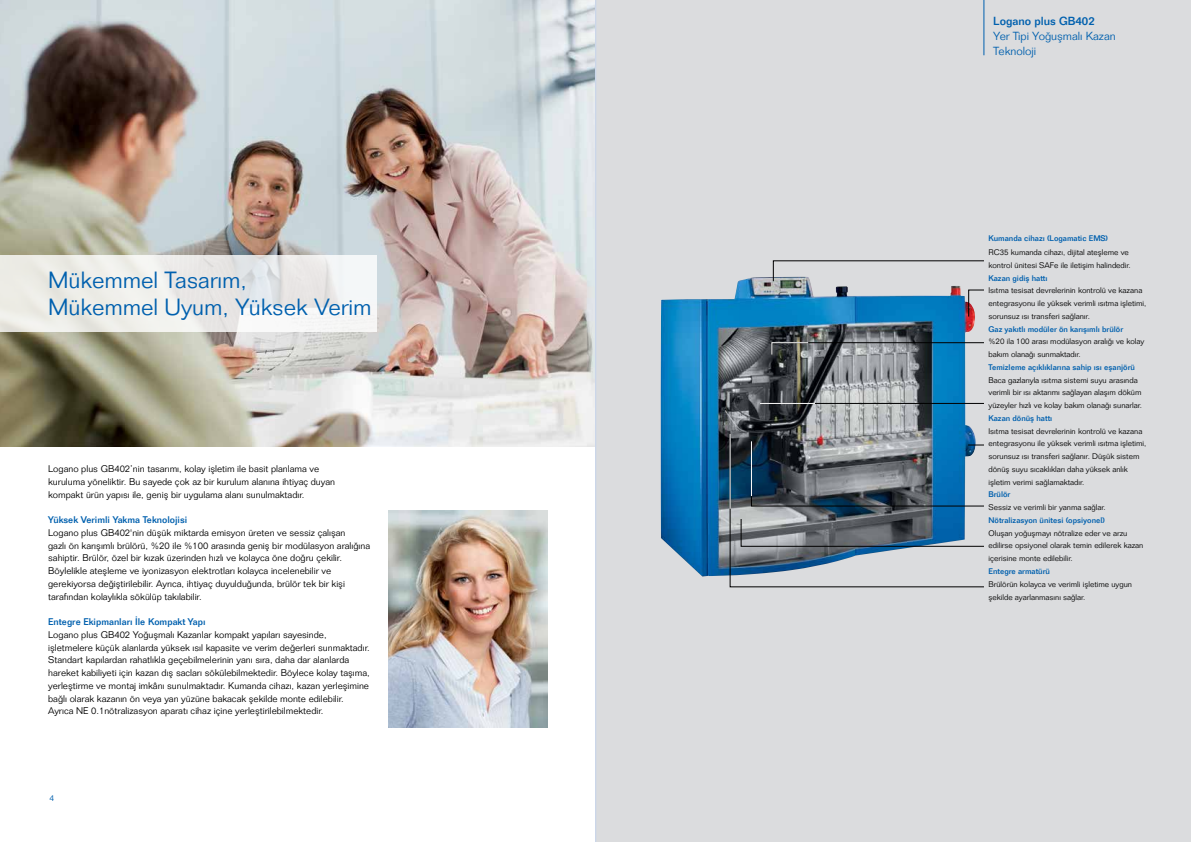
<style>
.page{position:relative;width:1191px;height:842px;background:#fff}
.page>*{position:absolute;margin:0;border:0;box-sizing:border-box;transform-origin:0 0}
.t1{font:300 23px/27.6px "Folio Std";color:#0060ae}
.t2{font:300 11.5px/15px "Folio Std";color:#0060ae}
.t3{font:500 11.5px "Folio Std";color:#0060ae}
.t4{font:300 9.5px/12.8px "Folio Std";color:#000}
.t5{font:500 9.5px "Folio Std";color:#0060ae}
.t6{font:300 8.5px "Folio Std";color:#0060ae}
.t7{font:300 8px/12.8px "Folio Std";color:#000}
.t8{font:500 8px "Folio Std";color:#0060ae}
</style>
<div class="page">
<img style="left:0;top:0;width:595px;height:446px">
<div style="left:595px;top:0;width:596px;height:842px;background:#dbdcde"></div>
<hr style="left:983px;top:0;width:1px;height:55px;background:#0060ae">
<img style="left:660px;top:277px;width:315px;height:300px">
<svg style="left:773px;top:260px;width:211px;height:22px;background:#cdced0"></svg>
<hr style="left:760px;top:403px;width:224px;height:1px;background:#000">
<svg style="left:729px;top:433px;width:255px;height:154px;background:#70818f"></svg>
<img style="left:388px;top:510px;width:159px;height:217px">
<svg style="left:968px;top:289px;width:16px;height:28px"></svg>
<hr style="left:730px;top:434px;width:1px;height:75px;background:#fff">
<hr style="left:751px;top:441px;width:1px;height:55px;background:#fff">
<hr style="left:760px;top:403px;width:55px;height:1px;background:#fff">
<svg style="left:771px;top:342px;width:213px;height:13px;background:#677a86"></svg>
<svg style="left:0;top:255px;width:377px;height:77px;fill:#edede9"></svg>
<h1 class="t1" style="left:48px;top:266px;width:325px">Mükemmel Tasarım,<br>Mükemmel Uyum, Yüksek Verim</h1>
<p class="t4" style="left:48px;top:462px;width:288px">Logano plus GB402’nin tasarımı, kolay işletim ile basit planlama ve kuruluma yöneliktir. Bu sayede çok az bir kurulum alanına ihtiyaç duyan kompakt ürün yapısı ile, geniş bir uygulama alanı sunulmaktadır.</p>
<p class="t5" style="left:48px;top:514px;width:140px">Yüksek Verimli Yakma Teknolojisi</p>
<p class="t4" style="left:48px;top:526px;width:323px">Logano plus GB402'nin düşük miktarda emisyon üreten ve sessiz çalışan<br>gazlı ön karışımlı brülörü, %20 ile %100 arasında geniş bir modülasyon aralığına sahiptir. Brülör, özel bir kızak üzerinden hızlı ve kolayca öne doğru çekilir.<br>Böylelikle ateşleme ve iyonizasyon elektrotları kolayca incelenebilir ve gerekiyorsa değiştirilebilir. Ayrıca, ihtiyaç duyulduğunda, brülör tek bir kişi tarafından kolaylıkla sökülüp takılabilir.</p>
<p class="t5" style="left:48px;top:616px;width:159px">Entegre Ekipmanları İle Kompakt Yapı</p>
<p class="t4" style="left:48px;top:628px;width:323px">Logano plus GB402 Yoğuşmalı Kazanlar kompakt yapıları sayesinde, işletmelere küçük alanlarda yüksek ısıl kapasite ve verim değerleri sunmaktadır.<br>Standart kapılardan rahatlıkla geçebilmelerinin yanı sıra, daha dar alanlarda hareket kabiliyeti için kazan dış sacları sökülebilmektedir. Böylece kolay taşıma, yerleştirme ve montaj imkânı sunulmaktadır. Kumanda cihazı, kazan yerleşimine bağlı olarak kazanın ön veya yan yüzüne bakacak şekilde monte edilebilir.<br>Ayrıca NE 0.1nötralizasyon aparatı cihaz içine yerleştirilebilmektedir.</p>
<p class="t6" style="left:50px;top:793px;width:6px">4</p>
<p class="t3" style="left:993px;top:14px;width:103px">Logano plus GB402</p>
<p class="t2" style="left:993px;top:29px;width:124px">Yer Tipi Yoğuşmalı Kazan<br>Teknoloji</p>
<p class="t8" style="left:988px;top:234px;width:121px">Kumanda cihazı (Logamatic EMS)</p>
<p class="t7" style="left:988px;top:246px;width:144px">RC35 kumanda cihazı, dijital ateşleme ve kontrol ünitesi SAFe ile iletişim halindedir.</p>
<p class="t8" style="left:988px;top:273px;width:60px">Kazan gidiş hattı</p>
<p class="t7" style="left:988px;top:284px;width:159px">Isıtma tesisat devrelerinin kontrolü ve kazana entegrasyonu ile yüksek verimli ısıtma işletimi, sorunsuz ısı transferi sağlanır.</p>
<p class="t8" style="left:988px;top:324px;width:136px">Gaz yakıtlı modüler ön karışımlı brülör</p>
<p class="t7" style="left:988px;top:335px;width:157px">%20 ila 100 arası modülasyon aralığı ve kolay bakım olanağı sunmaktadır.</p>
<p class="t8" style="left:988px;top:362px;width:148px">Temizleme açıklıklarına sahip ısı eşanjörü</p>
<p class="t7" style="left:988px;top:373px;width:155px">Baca gazlarıyla ısıtma sistemi suyu arasında verimli bir ısı aktarımı sağlayan alaşım döküm yüzeyler hızlı ve kolay bakım olanağı sunarlar.</p>
<p class="t8" style="left:988px;top:413px;width:65px">Kazan dönüş hattı</p>
<p class="t7" style="left:988px;top:424px;width:159px">Isıtma tesisat devrelerinin kontrolü ve kazana entegrasyonu ile yüksek verimli ısıtma işletimi, sorunsuz ısı transferi sağlanır. Düşük sistem dönüş suyu sıcaklıkları daha yüksek anlık işletim verimi sağlamaktadır.</p>
<p class="t8" style="left:988px;top:490px;width:23px">Brülör</p>
<p class="t7" style="left:988px;top:501px;width:119px">Sessiz ve verimli bir yanma sağlar.</p>
<p class="t8" style="left:988px;top:515px;width:118px">Nötralizasyon ünitesi (opsiyonel)</p>
<p class="t7" style="left:988px;top:526px;width:156px">Oluşan yoğuşmayı nötralize eder ve arzu edilirse opsiyonel olarak temin edilerek kazan içerisine monte edilebilir.</p>
<p class="t8" style="left:988px;top:566px;width:63px">Entegre armatürü</p>
<p class="t7" style="left:988px;top:577px;width:145px">Brülörün kolayca ve verimli işletime uygun şekilde ayarlanmasını sağlar.</p>
</div>
